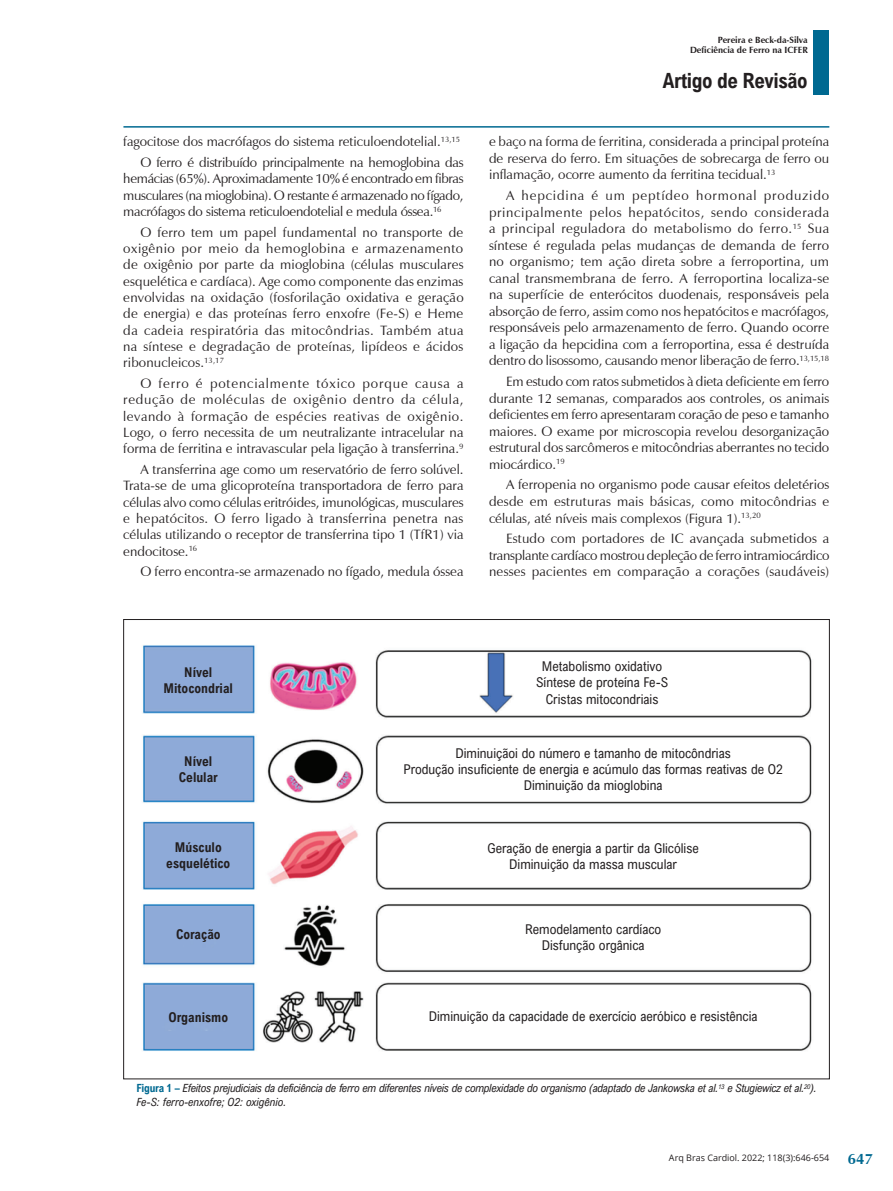
<style>
.page{position:relative;width:893px;height:1191px;background:#fff}
.page>*{position:absolute;margin:0;border:0;box-sizing:border-box;transform-origin:0 0}
.t1{font:700 21px "Arial Nova Cond";letter-spacing:-.02em;color:#231f20}
.t2{font:700 15px "Zapf Humanist 601 BT";color:#006991}
._01-TEXTO_BASICO{font:13.5px/16.5px "Zapf Humanist 601 BT";color:#231f20;text-align:justify}
.t3{font:13.5px/16.2px "Arial Nova Cond";color:#231f20;text-align:center}
.t4{font:700 13.5px "Arial Nova Cond";color:#231f20}
._06_-_LEGENDA_FIGURA{font:italic 11.25px/13.5px "Arial Nova Cond";letter-spacing:-.02em;color:#231f20}
.t5{font:700 9px/10.8px "Zapf Humanist 601 BT";color:#231f20;text-align:right}
.t6{font:9px "Open Sans";color:#231f20}
.s1{font-weight:700;font-style:normal;color:#006991}
</style>
<div class="page">
<hr style="left:123px;top:126px;width:706px;height:2px;background:#006991">
<div style="left:813px;top:30px;width:16px;height:64px;background:#006991"></div>
<img style="left:142px;top:645px;width:670px;height:406px">
<p class="_01-TEXTO_BASICO" style="left:123px;top:133px;width:338px">fagocitose dos macrófagos do sistema reticuloendotelial.<sup>13,15</sup></p>
<p class="_01-TEXTO_BASICO" style="left:123px;top:154px;width:342px;text-indent:17px">O ferro é distribuído principalmente na hemoglobina das hemácias (65%). Aproximadamente 10% é encontrado em fibras musculares (na mioglobina). O restante é armazenado no fígado, macrófagos do sistema reticuloendotelial e medula óssea.<sup>16</sup></p>
<p class="_01-TEXTO_BASICO" style="left:123px;top:224px;width:342px;text-indent:17px">O ferro tem um papel fundamental no transporte de oxigênio por meio da hemoglobina e armazenamento de oxigênio por parte da mioglobina (células musculares esquelética e cardíaca). Age como componente das enzimas envolvidas na oxidação (fosforilação oxidativa e geração de energia) e das proteínas ferro enxofre (Fe-S) e Heme da cadeia respiratória das mitocôndrias. Também atua na síntese e degradação de proteínas, lipídeos e ácidos ribonucleicos.<sup>13,17</sup></p>
<p class="_01-TEXTO_BASICO" style="left:123px;top:375px;width:342px;text-indent:17px">O ferro é potencialmente tóxico porque causa a redução de moléculas de oxigênio dentro da célula, levando à formação de espécies reativas de oxigênio.<br>Logo, o ferro necessita de um neutralizante intracelular na forma de ferritina e intravascular pela ligação à transferrina.<sup>9</sup></p>
<p class="_01-TEXTO_BASICO" style="left:123px;top:461px;width:342px;text-indent:17px">A transferrina age como um reservatório de ferro solúvel.<br>Trata-se de uma glicoproteína transportadora de ferro para células alvo como células eritróides, imunológicas, musculares e hepatócitos. O ferro ligado à transferrina penetra nas células utilizando o receptor de transferrina tipo 1 (TfR1) via endocitose.<sup>16</sup></p>
<p class="_01-TEXTO_BASICO" style="left:140px;top:563px;width:325px">O ferro encontra-se armazenado no fígado, medula óssea</p>
<p class="t5" style="left:690px;top:34px;width:119px">Pereira e Beck-da-Silva<br>Deficiência de Ferro na ICFER</p>
<h1 class="t1" style="left:663px;top:67px;width:146px">Artigo de Revisão</h1>
<p class="_01-TEXTO_BASICO" style="left:489px;top:133px;width:342px">e baço na forma de ferritina, considerada a principal proteína de reserva do ferro. Em situações de sobrecarga de ferro ou inflamação, ocorre aumento da ferritina tecidual.<sup>13</sup></p>
<p class="_01-TEXTO_BASICO" style="left:489px;top:187px;width:342px;text-indent:17px">A hepcidina é um peptídeo hormonal produzido principalmente pelos hepatócitos, sendo considerada a principal reguladora do metabolismo do ferro.<sup>15</sup> Sua síntese é regulada pelas mudanças de demanda de ferro no organismo; tem ação direta sobre a ferroportina, um canal transmembrana de ferro. A ferroportina localiza-se na superfície de enterócitos duodenais, responsáveis pela absorção de ferro, assim como nos hepatócitos e macrófagos, responsáveis pelo armazenamento de ferro. Quando ocorre a ligação da hepcidina com a ferroportina, essa é destruída dentro do lisossomo, causando menor liberação de ferro.<sup>13,15,18</sup></p>
<p class="_01-TEXTO_BASICO" style="left:489px;top:373px;width:342px;text-indent:17px">Em estudo com ratos submetidos à dieta deficiente em ferro durante 12 semanas, comparados aos controles, os animais deficientes em ferro apresentaram coração de peso e tamanho maiores. O exame por microscopia revelou desorganização estrutural dos sarcômeros e mitocôndrias aberrantes no tecido miocárdico.<sup>19</sup></p>
<p class="_01-TEXTO_BASICO" style="left:489px;top:476px;width:342px;text-indent:17px">A ferropenia no organismo pode causar efeitos deletérios desde em estruturas mais básicas, como mitocôndrias e células, até níveis mais complexos (Figura 1).<sup>13,20</sup></p>
<p class="_01-TEXTO_BASICO" style="left:489px;top:530px;width:342px;text-indent:17px">Estudo com portadores de IC avançada submetidos a transplante cardíaco mostrou depleção de ferro intramiocárdico nesses pacientes em comparação a corações (saudáveis)</p>
<p class="t4" style="left:184px;top:663px;width:30px">Nível</p>
<p class="t4" style="left:164px;top:680px;width:71px">Mitocondrial</p>
<p class="t3" style="left:542px;top:658px;width:122px">Metabolismo oxidativo</p>
<p class="t3" style="left:536px;top:674px;width:134px">Síntese de proteína Fe-S</p>
<p class="t3" style="left:546px;top:690px;width:114px">Cristas mitocondriais</p>
<p class="t4" style="left:184px;top:752px;width:30px">Nível</p>
<p class="t4" style="left:179px;top:768px;width:40px">Celular</p>
<p class="t3" style="left:455px;top:745px;width:277px">Diminuiçãoi do número e tamanho de mitocôndrias</p>
<p class="t3" style="left:403px;top:761px;width:381px">Produção insuficiente de energia e acúmulo das formas reativas de O2<br>Diminuição da mioglobina</p>
<p class="t4" style="left:175px;top:838px;width:48px">Músculo</p>
<p class="t4" style="left:166px;top:855px;width:66px">esquelético</p>
<p class="t3" style="left:487px;top:839px;width:213px">Geração de energia a partir da Glicólise</p>
<p class="t3" style="left:509px;top:855px;width:169px">Diminuição da massa muscular</p>
<p class="t4" style="left:176px;top:925px;width:46px">Coração</p>
<p class="t3" style="left:525px;top:920px;width:138px">Remodelamento cardíaco</p>
<p class="t3" style="left:542px;top:936px;width:104px">Disfunção orgânica</p>
<p class="t4" style="left:169px;top:1009px;width:61px">Organismo</p>
<p class="t3" style="left:429px;top:1007px;width:330px">Diminuição da capacidade de exercício aeróbico e resistência</p>
<p class="_06_-_LEGENDA_FIGURA" style="left:136px;top:1081px;width:682px"><span class="s1">Figura 1 –</span> Efeitos prejudiciais da deficiência de ferro em diferentes níveis de complexidade do organismo (adaptado de Jankowska et al.<sup>13</sup> e Stugiewicz et al.<sup>20</sup>).<br>Fe-S: ferro-enxofre; O2: oxigênio.</p>
<p class="t6" style="left:669px;top:1152px;width:162px">Arq Bras Cardiol. 2022; 118(3):646-654</p>
<p class="t2" style="left:848px;top:1149px;width:26px">647</p>
</div>
